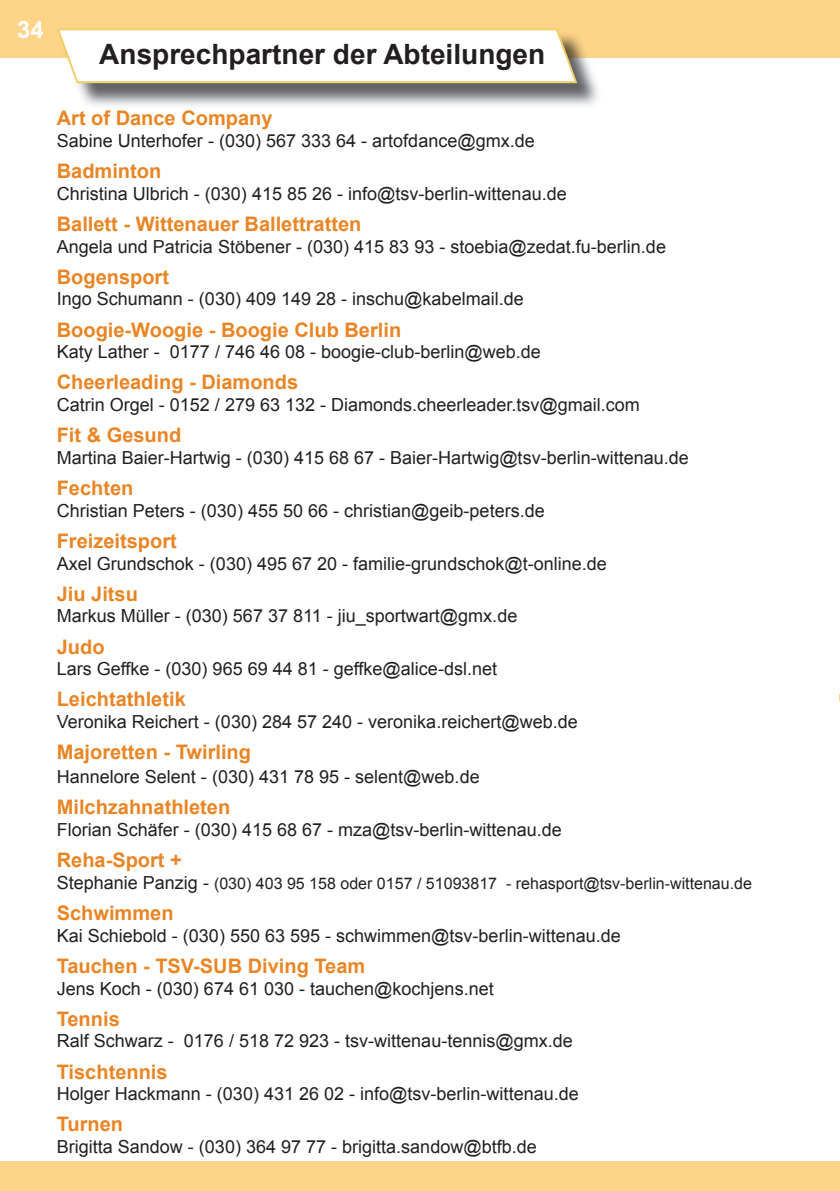
<style>
.page{position:relative;width:840px;height:1191px;background:#fff}
.page>*{position:absolute;margin:0;border:0;box-sizing:border-box;transform-origin:0 0}
.t1{font:700 28px "Arial";color:#231f20}
.t2{font:700 24px "Arial";color:#fff}
.t3{font:700 20px "Arial";color:#e98524}
.t4{font:18px "Arial";color:#231f20}
.t5{font:16px "Arial";color:#231f20}
.s1{font-size:18px}
</style>
<div class="page">
<div style="left:0;top:0;width:839px;height:57px;background:#fed489"></div>
<div style="left:0;top:1161px;width:839px;height:30px;background:#fed489"></div>
<img style="left:76px;top:39px;width:524px;height:67px">
<svg style="left:57px;top:28px;width:520px;height:55px"></svg>
<h2 class="t2" style="left:17px;top:12px;width:28px">34</h2>
<h1 class="t1" style="left:99px;top:35px;width:447px">Ansprechpartner der Abteilungen</h1>
<p class="t3" style="left:57px;top:104px;width:217px">Art of Dance Company</p>
<p class="t4" style="left:57px;top:128px;width:479px">Sabine Unterhofer - (030) 567 333 64 - artofdance@gmx.de</p>
<p class="t3" style="left:57px;top:157px;width:106px">Badminton</p>
<p class="t4" style="left:57px;top:181px;width:511px">Christina Ulbrich - (030) 415 85 26 - info@tsv-berlin-wittenau.de</p>
<p class="t3" style="left:57px;top:210px;width:306px">Ballett - Wittenauer Ballettratten</p>
<p class="t4" style="left:57px;top:234px;width:610px">Angela und Patricia Stöbener - (030) 415 83 93 - stoebia@zedat.fu-berlin.de</p>
<p class="t3" style="left:57px;top:263px;width:114px">Bogensport</p>
<p class="t4" style="left:57px;top:287px;width:468px">Ingo Schumann - (030) 409 149 28 - inschu@kabelmail.de</p>
<p class="t3" style="left:57px;top:315px;width:346px">Boogie-Woogie - Boogie Club Berlin</p>
<p class="t4" style="left:57px;top:339px;width:485px">Katy Lather - 0177 / 746 46 08 - boogie-club-berlin@web.de</p>
<p class="t3" style="left:57px;top:368px;width:243px">Cheerleading - Diamonds</p>
<p class="t4" style="left:57px;top:392px;width:584px">Catrin Orgel - 0152 / 279 63 132 - Diamonds.cheerleader.tsv@gmail.com</p>
<p class="t3" style="left:57px;top:421px;width:126px">Fit &amp; Gesund</p>
<p class="t4" style="left:57px;top:445px;width:633px">Martina Baier-Hartwig - (030) 415 68 67 - Baier-Hartwig@tsv-berlin-wittenau.de</p>
<p class="t3" style="left:57px;top:474px;width:78px">Fechten</p>
<p class="t4" style="left:57px;top:498px;width:489px">Christian Peters - (030) 455 50 66 - christian@geib-peters.de</p>
<p class="t3" style="left:57px;top:527px;width:122px">Freizeitsport</p>
<p class="t4" style="left:57px;top:551px;width:551px">Axel Grundschok - (030) 495 67 20 - familie-grundschok@t-online.de</p>
<p class="t3" style="left:57px;top:579px;width:83px">Jiu Jitsu</p>
<p class="t4" style="left:57px;top:603px;width:462px">Markus Müller - (030) 567 37 811 - jiu_sportwart@gmx.de</p>
<p class="t3" style="left:57px;top:632px;width:49px">Judo</p>
<p class="t4" style="left:57px;top:656px;width:441px">Lars Geffke - (030) 965 69 44 81 - geffke@alice-dsl.net</p>
<p class="t3" style="left:57px;top:685px;width:130px">Leichtathletik</p>
<p class="t4" style="left:57px;top:709px;width:522px">Veronika Reichert - (030) 284 57 240 - veronika.reichert@web.de</p>
<p class="t3" style="left:57px;top:738px;width:196px">Majoretten - Twirling</p>
<p class="t4" style="left:57px;top:764px;width:424px">Hannelore Selent - (030) 431 78 95 - selent@web.de</p>
<p class="t3" style="left:57px;top:793px;width:175px">Milchzahnathleten</p>
<p class="t4" style="left:57px;top:817px;width:506px">Florian Schäfer - (030) 415 68 67 - mza@tsv-berlin-wittenau.de</p>
<p class="t3" style="left:57px;top:846px;width:127px">Reha-Sport +</p>
<p class="t5" style="left:57px;top:872px;width:696px"><span class="s1">Stephanie Panzig -</span> (030) 403 95 158 oder 0157 / 51093817 - rehasport@tsv-berlin-wittenau.de</p>
<p class="t3" style="left:57px;top:899px;width:118px">Schwimmen</p>
<p class="t4" style="left:57px;top:923px;width:565px">Kai Schiebold - (030) 550 63 595 - schwimmen@tsv-berlin-wittenau.de</p>
<p class="t3" style="left:57px;top:951px;width:310px">Tauchen - TSV-SUB Diving Team</p>
<p class="t4" style="left:57px;top:975px;width:438px">Jens Koch - (030) 674 61 030 - tauchen@kochjens.net</p>
<p class="t3" style="left:57px;top:1004px;width:64px">Tennis</p>
<p class="t4" style="left:57px;top:1028px;width:517px">Ralf Schwarz - 0176 / 518 72 923 - tsv-wittenau-tennis@gmx.de</p>
<p class="t3" style="left:57px;top:1057px;width:112px">Tischtennis</p>
<p class="t4" style="left:57px;top:1081px;width:523px">Holger Hackmann - (030) 431 26 02 - info@tsv-berlin-wittenau.de</p>
<p class="t3" style="left:57px;top:1110px;width:68px">Turnen</p>
<p class="t4" style="left:57px;top:1134px;width:481px">Brigitta Sandow - (030) 364 97 77 - brigitta.sandow@btfb.de</p>
</div>
